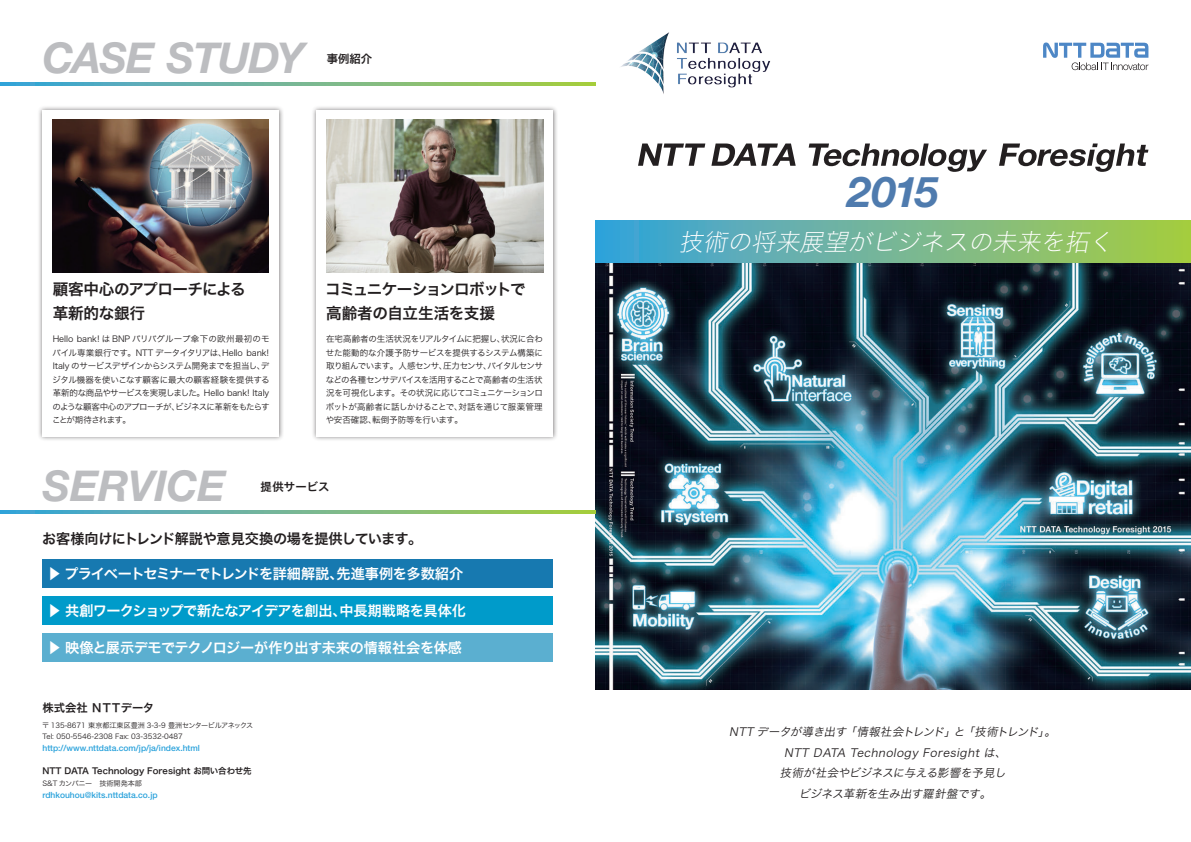
<style>
.page{position:relative;width:1191px;height:842px;background:#fff}
.page>*{position:absolute;margin:0;border:0;box-sizing:border-box;transform-origin:0 0}
.t1{font:italic 700 42.5px "Helvetica Neue LT Std";letter-spacing:-.02em;color:#bcbdc0}
.t2{font:italic 700 42.5px "Helvetica Neue LT Std";color:#4f7bae}
.t3{font:italic 24.1px "Hira Kaku Std W1";color:#fff}
.t4{font:15.6px "Hira Kaku Pro W6";letter-spacing:-.035em;color:#231f20}
.t5{font:15.6px "Hira Kaku Pro W6";letter-spacing:-.095em;color:#231f20}
.t6{font:15.6px "Hira Kaku Pro W6";letter-spacing:-.01em;color:#231f20}
.t7{font:14.2px "Hira Kaku Pro W6";letter-spacing:-.035em;color:#fff}
.t8{font:14.2px "Hira Kaku Pro W6";letter-spacing:-.03em;color:#231f20}
.t9{font:italic 11.3px "Hira Kaku Pro N W3";color:#231f20}
.t10{font:11.3px "Hira Kaku Pro W6";color:#231f20}
.t11{font:11.3px "Hira Kaku Pro W6";letter-spacing:-.02em;color:#231f20}
.t12{font:8.5px/13.5px "Hira Kaku Pro W3";letter-spacing:-.05em;color:#231f20;text-align:justify}
.t13{font:500 8.5px "Helvetica Neue LT Std";color:#2aa2db}
.t14{font:8.5px "Hira Kaku Pro W6";color:#231f20}
.t15{font:7.1px "Hira Kaku Pro W3";color:#231f20}
</style>
<div class="page">
<img style="left:595px;top:263px;width:596px;height:427px">
<div style="left:37px;top:105px;width:247px;height:337px;background:#231f20;opacity:.6"></div>
<div style="left:43px;top:111px;width:236px;height:326px;background:#fff"></div>
<div style="left:311px;top:105px;width:247px;height:337px;background:#231f20;opacity:.6"></div>
<div style="left:316px;top:111px;width:237px;height:326px;background:#fff"></div>
<div style="left:595px;top:220px;width:596px;height:43px;background:linear-gradient(to right,#3ba2e0,#abcc45)"></div>
<div style="left:43px;top:559px;width:510px;height:29px;background:#1779b0"></div>
<div style="left:43px;top:596px;width:510px;height:29px;background:#009bca"></div>
<div style="left:43px;top:633px;width:510px;height:29px;background:#5bafd0"></div>
<svg style="left:0;top:510px;width:595px;height:3px;background:#74b790"></svg>
<svg style="left:0;top:83px;width:595px;height:3px;background:#74b790"></svg>
<img style="left:52px;top:120px;width:217px;height:152px">
<img style="left:326px;top:120px;width:217px;height:152px">
<svg style="left:638px;top:144px;width:67px;height:22px"></svg>
<svg style="left:711px;top:144px;width:84px;height:22px"></svg>
<svg style="left:808px;top:144px;width:179px;height:28px"></svg>
<svg style="left:999px;top:144px;width:149px;height:28px"></svg>
<svg style="left:1043px;top:43px;width:105px;height:27px"></svg>
<img style="left:621px;top:32px;width:150px;height:62px">
<p class="t1" style="left:43px;top:32px;width:263px">CASE STUDY</p>
<p class="t10" style="left:327px;top:49px;width:47px">事例紹介</p>
<p class="t4" style="left:53px;top:275px;width:195px">顧客中心のアプローチによる</p>
<p class="t4" style="left:53px;top:299px;width:94px">革新的な銀行</p>
<p class="t12" style="left:52px;top:332px;width:219px">Hello bank! は BNP パリバグループ傘下の欧州最初のモバイル専業銀行です。NTT データイタリアは、Hello bank!<br>Italy のサービスデザインからシステム開発までを担当し、デジタル機器を使いこなす顧客に最大の顧客経験を提供する革新的な商品やサービスを実現しました。Hello bank! Italyのような顧客中心のアプローチが、ビジネスに革新をもたらすことが期待されます。</p>
<p class="t5" style="left:325px;top:275px;width:202px">コミュニケーションロボットで</p>
<p class="t6" style="left:326px;top:299px;width:170px">高齢者の自立生活を支援</p>
<p class="t12" style="left:326px;top:332px;width:219px">在宅高齢者の生活状況をリアルタイムに把握し、状況に合わせた能動的な介護予防サービスを提供するシステム構築に取り組んでいます。人感センサ、圧力センサ、バイタルセンサなどの各種センサデバイスを活用することで高齢者の生活状況を可視化します。その状況に応じてコミュニケーションロボットが高齢者に話しかけることで、対話を通じて服薬管理や安否確認、転倒予防等を行います。</p>
<p class="t1" style="left:43px;top:459px;width:185px">SERVICE</p>
<p class="t10" style="left:260px;top:477px;width:71px">提供サービス</p>
<p class="t8" style="left:42px;top:525px;width:381px">お客様向けにトレンド解説や意見交換の場を提供しています。</p>
<p class="t7" style="left:47px;top:561px;width:417px">▶ プライベートセミナーでトレンドを詳細解説、先進事例を多数紹介</p>
<p class="t7" style="left:47px;top:598px;width:420px">▶ 共創ワークショップで新たなアイデアを創出、中長期戦略を具体化</p>
<p class="t7" style="left:47px;top:635px;width:416px">▶ 映像と展示デモでテクノロジーが作り出す未来の情報社会を体感</p>
<p class="t11" style="left:43px;top:698px;width:113px">株式会社 ＮＴＴデータ</p>
<p class="t15" style="left:42px;top:719px;width:212px">〒 135-8671 東京都江東区豊洲 3-3-9 豊洲センタービルアネックス</p>
<p class="t15" style="left:43px;top:730px;width:142px">Tel: 050-5546-2308 Fax: 03-3532-0487</p>
<p class="t13" style="left:43px;top:743px;width:159px">http://www.nttdata.com/jp/ja/index.html</p>
<p class="t14" style="left:43px;top:763px;width:211px">NTT DATA Technology Foresight お問い合わせ先</p>
<p class="t15" style="left:43px;top:777px;width:101px">S&amp;T カンパニー　技術開発本部</p>
<p class="t13" style="left:43px;top:790px;width:117px">rdhkouhou@kits.nttdata.co.jp</p>
<p class="t2" style="left:847px;top:166px;width:93px">2015</p>
<p class="t3" style="left:679px;top:224px;width:441px">技術の将来展望がビジネスの未来を拓く</p>
<p class="t9" style="left:729px;top:722px;width:331px">NTT データが導き出す 「情報社会トレンド」と 「技術トレンド」。</p>
<p class="t9" style="left:784px;top:742px;width:227px">NTT DATA Technology Foresight は、</p>
<p class="t9" style="left:780px;top:763px;width:230px">技術が社会やビジネスに与える影響を予見し</p>
<p class="t9" style="left:799px;top:784px;width:197px">ビジネス革新を生み出す羅針盤です。</p>
</div>
